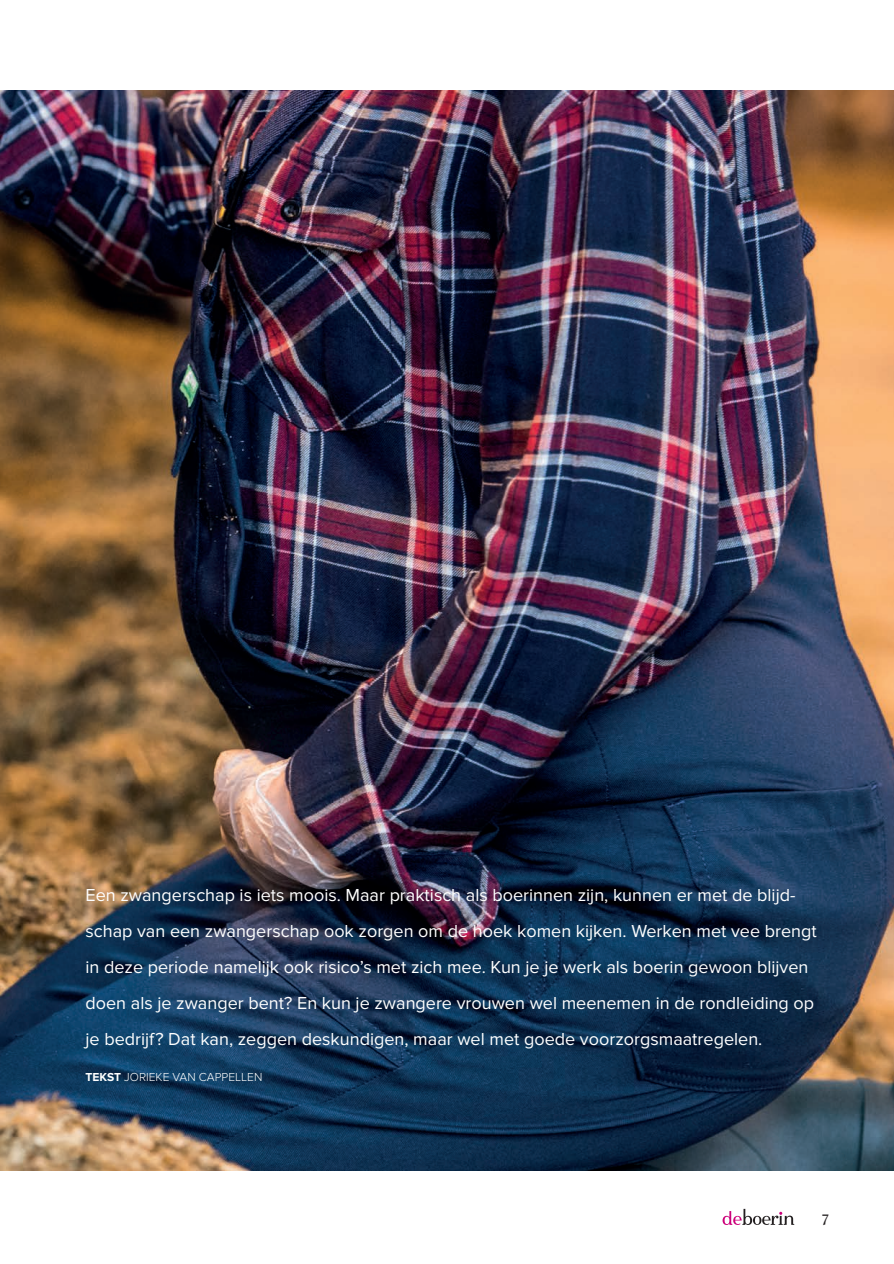
<style>
.page{position:relative;width:894px;height:1264px;background:#fff}
.page>*{position:absolute;margin:0;border:0;box-sizing:border-box;transform-origin:0 0}
.t1{font:18px/36px "Proxima Nova";color:#fff}
.t2{font:13.65px "Cipher";color:#231f20;scale:1.1 1}
.t3{font:300 12px "Proxima Nova";color:#fff}
.s1{font-weight:700}
</style>
<div class="page">
<img style="left:0;top:91px;width:894px;height:1080px">
<svg style="left:722px;top:1209px;width:72px;height:16px"></svg>
<p class="t1" style="left:85px;top:877px;width:733px">Een zwangerschap is iets moois. Maar praktisch als boerinnen zijn , kunnen er met de blijd&shy;schap van een zwangerschap ook zorgen om de hoek komen kijken. Werken met vee brengt in deze periode namelijk ook risico’s met zich mee. Kun je je werk als boerin gewoon blijven doen als je zwanger bent? En kun je zwangere vrouwen wel meenemen in de rondleiding op je bedrijf? Dat kan, zeggen deskundigen, maar wel met goede voorzorgsmaatregelen.</p>
<p class="t3" style="left:85px;top:1070px;width:178px"><span class="s1">TEKST</span> JORIEKE VAN CAPPELLEN</p>
<p class="t2" style="left:822px;top:1211px;width:8px">7</p>
</div>
